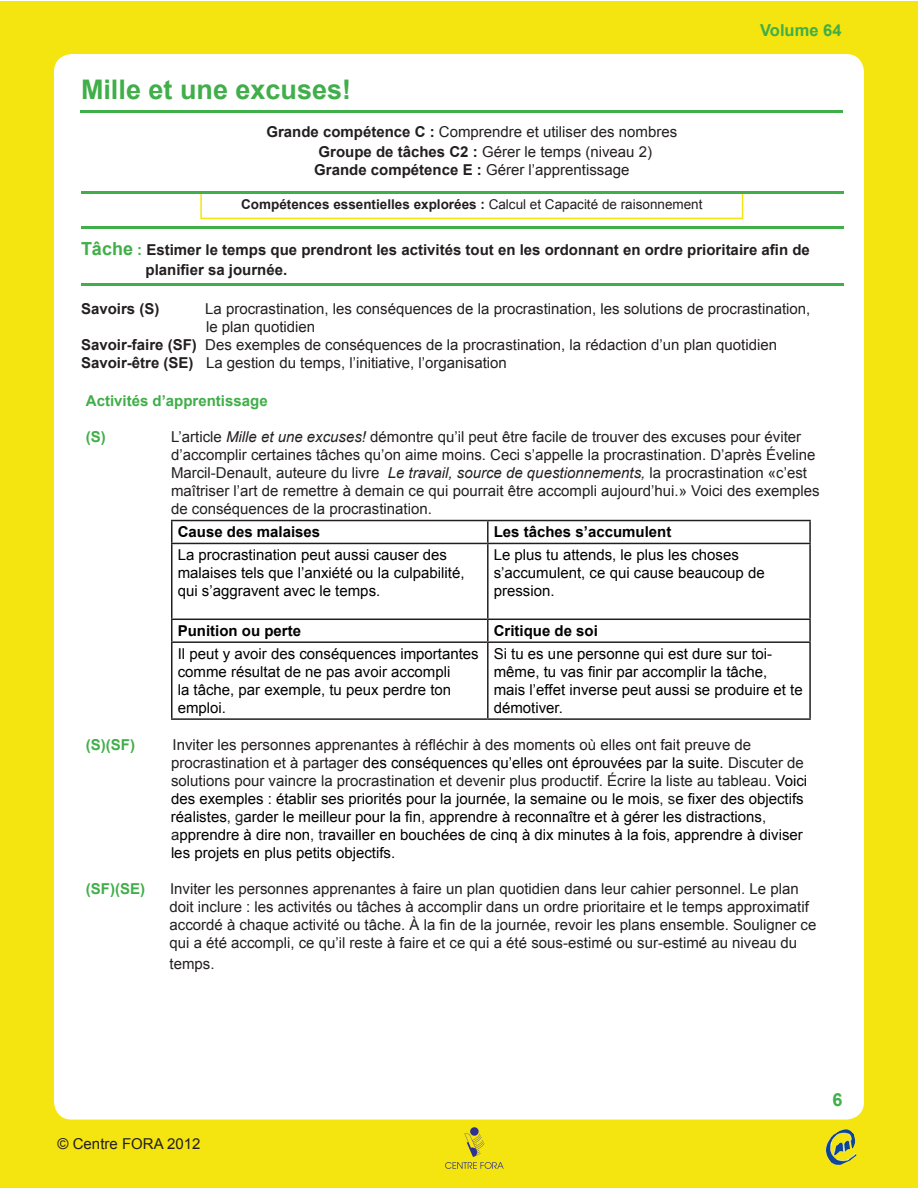
<style>
.page{position:relative;width:918px;height:1188px;background:#fff}
.page>*{position:absolute;margin:0;border:0;box-sizing:border-box;transform-origin:0 0}
.t1{font:700 27px "Arial";color:#40ae49}
.t2{font:700 18px "Arial";color:#40ae49}
.t3{font:700 16.5px "Arial";color:#40ae49}
.t4{font:15px/18px "Arial";color:#231f20}
.t5{font:15px/18px "Arial";color:#000}
.t6{font:700 15px/19.5px "Arial";color:#231f20}
.t7{font:700 15px "Arial";color:#000}
.t8{font:700 15px "Arial";color:#40ae49}
.t9{font:700 13.5px "Arial";color:#231f20}
.s1{font-weight:700}
.s2{font-weight:400}
.s3{font-size:18px;color:#40ae49}
.s4{color:#40ae49}
.s5{font-style:italic}
.s6{color:#231f20}
</style>
<div class="page">
<div style="left:0;top:1px;width:918px;height:1187px;background:#f4e40f"></div>
<div style="left:54px;top:54px;width:810px;height:1066px;background:#fff;border-radius:18px"></div>
<img style="left:826px;top:1129px;width:30px;height:36px">
<div style="left:470px;top:1127px;width:9px;height:9px;background:#2e3092;border-radius:50%"></div>
<svg style="left:445px;top:1133px;width:59px;height:36px"></svg>
<hr style="left:171px;top:520px;width:317px;height:1px;background:#231f20">
<svg style="left:171px;top:521px;width:1px;height:22px"></svg>
<hr style="left:488px;top:520px;width:323px;height:1px;background:#231f20">
<hr style="left:487px;top:521px;width:2px;height:22px;background:#231f20">
<hr style="left:809px;top:521px;width:2px;height:22px;background:#231f20">
<hr style="left:171px;top:543px;width:317px;height:1px;background:#231f20">
<hr style="left:171px;top:544px;width:1px;height:75px;background:#231f20">
<hr style="left:488px;top:543px;width:323px;height:1px;background:#231f20">
<hr style="left:487px;top:544px;width:2px;height:75px;background:#231f20">
<hr style="left:809px;top:544px;width:2px;height:75px;background:#231f20">
<hr style="left:171px;top:619px;width:317px;height:1px;background:#231f20">
<svg style="left:171px;top:620px;width:1px;height:21px"></svg>
<hr style="left:488px;top:619px;width:323px;height:1px;background:#231f20">
<hr style="left:487px;top:620px;width:2px;height:21px;background:#231f20">
<hr style="left:809px;top:620px;width:2px;height:21px;background:#231f20">
<hr style="left:171px;top:641px;width:317px;height:2px;background:#231f20">
<hr style="left:171px;top:643px;width:1px;height:75px;background:#231f20">
<hr style="left:488px;top:641px;width:323px;height:2px;background:#231f20">
<hr style="left:487px;top:643px;width:2px;height:75px;background:#231f20">
<hr style="left:809px;top:643px;width:2px;height:75px;background:#231f20">
<hr style="left:171px;top:718px;width:317px;height:2px;background:#231f20">
<hr style="left:488px;top:718px;width:323px;height:2px;background:#231f20">
<div style="left:200px;top:192px;width:543px;height:27px;border:2px solid #f4e40f"></div>
<hr style="left:81px;top:110px;width:762px;height:2px;background:#40ae49">
<hr style="left:81px;top:191px;width:763px;height:2px;background:#40ae49">
<hr style="left:81px;top:227px;width:762px;height:2px;background:#40ae49">
<hr style="left:81px;top:284px;width:762px;height:2px;background:#40ae49">
<p class="t1" style="left:81px;top:71px;width:272px">Mille et une excuses!</p>
<p class="t4" style="left:266px;top:123px;width:412px"><span class="s1">Grande compétence C :</span> Comprendre et utiliser des nombres</p>
<p class="t4" style="left:319px;top:143px;width:335px"><span class="s1">Groupe de tâches C2 :</span> Gérer le temps (niveau 2)</p>
<p class="t4" style="left:314px;top:161px;width:317px"><span class="s1">Grande compétence E :</span> Gérer l’apprentissage</p>
<p class="t9" style="left:241px;top:195px;width:463px">Compétences essentielles explorées : <span class="s2">Calcul et Capacité de raisonnement</span></p>
<p class="t3" style="left:760px;top:19px;width:83px">Volume 64</p>
<p class="t6" style="left:146px;top:241px;width:666px;text-indent:-65px"><span class="s3">Tâche</span> <span class="s4">:</span> Estimer le temps que prendront les activités tout en les ordonnant en ordre prioritaire afin de planifier sa journée.</p>
<p class="t6" style="left:81px;top:299px;width:80px">Savoirs (S)</p>
<p class="t4" style="left:205px;top:300px;width:607px">La procrastination, les conséquences de la procrastination, les solutions de procrastination,</p>
<p class="t4" style="left:206px;top:318px;width:111px">le plan quotidien</p>
<p class="t4" style="left:81px;top:336px;width:698px"><span class="s1">Savoir-faire (SF)</span> Des exemples de conséquences de la procrastination, la rédaction d’un plan quotidien</p>
<p class="t4" style="left:81px;top:354px;width:427px"><span class="s1">Savoir-être (SE)</span> La gestion du temps, l’initiative, l’organisation</p>
<p class="t8" style="left:86px;top:391px;width:183px">Activités d’apprentissage</p>
<p class="t8" style="left:86px;top:427px;width:21px">(S)</p>
<p class="t4" style="left:171px;top:428px;width:650px">L’article <span class="s5">Mille et une excuses!</span> démontre qu’il peut être facile de trouver des excuses pour éviter d’accomplir certaines tâches qu’on aime moins. Ceci s’appelle la procrastination. D’après Éveline Marcil-Denault, auteure du livre <span class="s5">Le travail, source de questionnements,</span> la procrastination «c’est maîtriser l’art de remettre à demain ce qui pourrait être accompli aujourd’hui.» Voici des exemples de conséquences de la procrastination.</p>
<p class="t7" style="left:178px;top:522px;width:144px">Cause des malaises</p>
<p class="t7" style="left:494px;top:522px;width:179px">Les tâches s’accumulent</p>
<p class="t5" style="left:178px;top:546px;width:288px">La procrastination peut aussi causer des malaises tels que l’anxiété ou la culpabilité, qui s’aggravent avec le temps.</p>
<p class="t5" style="left:494px;top:546px;width:247px">Le plus tu attends, le plus les choses</p>
<p class="t5" style="left:494px;top:564px;width:272px">s’accumulent, ce qui cause beaucoup de</p>
<p class="t5" style="left:494px;top:582px;width:62px">pression.</p>
<p class="t7" style="left:178px;top:621px;width:125px">Punition ou perte</p>
<p class="t7" style="left:494px;top:621px;width:106px">Critique de soi</p>
<p class="t5" style="left:178px;top:645px;width:302px">Il peut y avoir des conséquences importantes comme résultat de ne pas avoir accompli<br>la tâche, par exemple, tu peux perdre ton emploi.</p>
<p class="t5" style="left:494px;top:645px;width:311px">Si tu es une personne qui est dure sur toi&shy;même, tu vas finir par accomplir la tâche,<br>mais l’effet inverse peut aussi se produire et te démotiver.</p>
<p class="t8" style="left:86px;top:735px;width:51px">(S)(SF)</p>
<p class="t4" style="left:173px;top:736px;width:580px">Inviter les personnes apprenantes à réfléchir à des moments où elles ont fait preuve de</p>
<p class="t5" style="left:171px;top:754px;width:638px"><span class="s6">procrastination et à partager</span> des conséquences qu’elles ont éprouvées par la suite. <span class="s6">Discuter de solutions pour vaincre la procrastination et devenir plus productif. Écrire la liste au tableau.</span> Voici des exemples : établir ses priorités pour la journée, la semaine ou le mois<span class="s6">, s</span>e fixer des objectifs réalistes<span class="s6">, g</span>arder le meilleur pour la fin<span class="s6">, a</span>pprendre à reconnaître et à gérer les distractions<span class="s6">, a</span>pprendre à dire non<span class="s6">, t</span>ravailler en bouchées de cinq à dix minutes à la fois, apprendre à diviser</p>
<p class="t5" style="left:171px;top:844px;width:226px">les projets en plus petits objectifs.</p>
<p class="t8" style="left:86px;top:879px;width:61px">(SF)(SE)</p>
<p class="t4" style="left:170px;top:880px;width:630px">Inviter les personnes apprenantes à faire un plan quotidien dans leur cahier personnel. Le plan</p>
<p class="t4" style="left:170px;top:898px;width:648px">doit inclure : les activités ou tâches à accomplir dans un ordre prioritaire et le temps approximatif accordé à chaque activité ou tâche. À la fin de la journée, revoir les plans ensemble. Souligner ce qui a été accompli, ce qu’il reste à faire et ce qui a été sous-estimé ou sur-estimé au niveau du</p>
<p class="t4" style="left:170px;top:955px;width:47px">temps.</p>
<p class="t4" style="left:58px;top:1134px;width:144px">© Centre FORA 2012</p>
<p class="t2" style="left:833px;top:1087px;width:12px">6</p>
</div>
